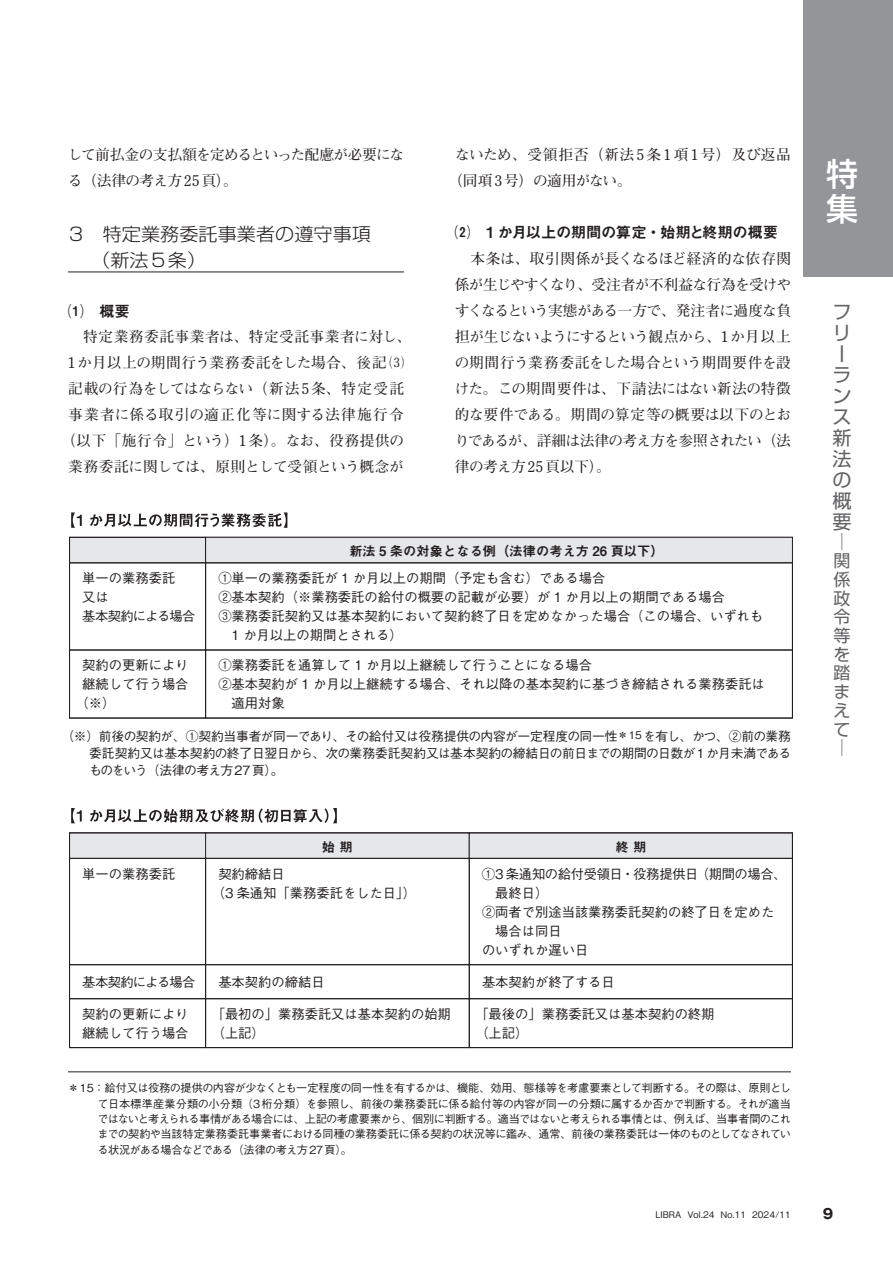
<style>
.page{position:relative;width:893px;height:1263px;background:#fff}
.page>*{position:absolute;margin:0;border:0;box-sizing:border-box;transform-origin:0 0}
.t1{font:500 31.95px/35.1px "Shin Go Pro";color:#fff}
.t2{font:19.2px/21px "Shin Go Pro";color:#636366}
.t3{font:300 18.15px/26.1px "Shin Go Pro";color:#231f20;scale:1.05 1}
.t4{font:16.95px/18.8px "Shin Go Pro";color:#636366}
.t5{font:15.45px "Midashi Go Pro MB31";letter-spacing:-.03em;color:#231f20}
.t6{font:700 14.7px/26.1px "Futo Min A101 Pro";color:#231f20;text-align:justify}
.t7{font:700 14.7px/26.1px "Futo Min A101 Pro";letter-spacing:.035em;color:#231f20;text-align:center}
.t8{font:700 14.7px/26.1px "Futo Min A101 Pro";letter-spacing:-.045em;color:#231f20}
.t9{font:700 14.7px/26.1px "Futo Min A101 Pro";letter-spacing:.045em;color:#231f20}
.t10{font:700 13.8px "Gothic MB101 Pro";color:#231f20}
.t11{font:500 13.35px/19.2px "Gothic BBB Pro";color:#231f20}
.t12{font:13.35px "Midashi Go Pro MB31";color:#231f20}
.t13{font:500 13.35px/19.2px "Gothic BBB Pro";letter-spacing:-.035em;color:#231f20}
.t14{font:500 13.35px "Gothic BBB Pro";letter-spacing:-.055em;color:#231f20}
.t15{font:500 12.75px/17px "Gothic BBB Pro";letter-spacing:-.05em;color:#231f20;text-align:justify}
.t16{font:500 11.1px/15.5px "Gothic BBB Pro";letter-spacing:-.06em;color:#231f20;text-align:justify}
.t17{font:500 9px "Gothic BBB Pro";color:#231f20}
.s1{font-size:10.65px}
</style>
<div class="page">
<div style="left:804px;top:0;width:89px;height:276px;background:#939598"></div>
<hr style="left:68px;top:272px;width:336px;height:1px;background:#231f20">
<hr style="left:68px;top:1071px;width:723px;height:1px;background:#231f20">
<img style="left:284px;top:512px;width:3px;height:16px">
<img style="left:71px;top:512px;width:4px;height:16px">
<img style="left:198px;top:513px;width:84px;height:13px">
<img style="left:236px;top:513px;width:15px;height:1px">
<img style="left:222px;top:513px;width:12px;height:1px">
<img style="left:179px;top:514px;width:95px;height:13px">
<img style="left:180px;top:514px;width:28px;height:13px">
<img style="left:164px;top:514px;width:13px;height:13px">
<img style="left:77px;top:514px;width:85px;height:12px">
<svg style="left:90px;top:513px;width:57px;height:14px"></svg>
<img style="left:201px;top:518px;width:72px;height:9px">
<svg style="left:183px;top:514px;width:18px;height:13px"></svg>
<img style="left:333px;top:808px;width:4px;height:15px">
<img style="left:71px;top:808px;width:4px;height:15px">
<img style="left:309px;top:808px;width:19px;height:15px">
<img style="left:222px;top:808px;width:41px;height:15px">
<img style="left:163px;top:809px;width:76px;height:9px">
<img style="left:293px;top:809px;width:14px;height:13px">
<svg style="left:241px;top:809px;width:13px;height:13px"></svg>
<svg style="left:164px;top:809px;width:44px;height:13px"></svg>
<svg style="left:106px;top:809px;width:36px;height:1px"></svg>
<img style="left:77px;top:810px;width:85px;height:12px">
<svg style="left:264px;top:809px;width:27px;height:13px"></svg>
<img style="left:99px;top:811px;width:173px;height:6px">
<img style="left:170px;top:816px;width:77px;height:6px">
<div style="left:70px;top:537px;width:136px;height:26px;background:#e6e7e9"></div>
<div style="left:69px;top:537px;width:137px;height:26px;border:1px solid #231f20"></div>
<div style="left:69px;top:563px;width:137px;height:87px;border:1px solid #231f20"></div>
<div style="left:206px;top:537px;width:586px;height:26px;background:#e6e7e9"></div>
<div style="left:205px;top:537px;width:588px;height:26px;border:1px solid #231f20"></div>
<div style="left:205px;top:563px;width:588px;height:87px;border:1px solid #231f20"></div>
<div style="left:69px;top:650px;width:137px;height:68px;border:1px solid #231f20"></div>
<div style="left:205px;top:650px;width:588px;height:68px;border:1px solid #231f20"></div>
<div style="left:70px;top:833px;width:136px;height:25px;background:#e6e7e9"></div>
<div style="left:69px;top:858px;width:137px;height:107px;border:1px solid #231f20"></div>
<div style="left:206px;top:833px;width:263px;height:25px;background:#e6e7e9"></div>
<div style="left:205px;top:858px;width:264px;height:107px;border:1px solid #231f20"></div>
<div style="left:69px;top:964px;width:137px;height:35px;border:1px solid #231f20"></div>
<div style="left:205px;top:964px;width:264px;height:35px;border:1px solid #231f20"></div>
<div style="left:469px;top:833px;width:323px;height:25px;background:#e6e7e9"></div>
<div style="left:469px;top:858px;width:324px;height:107px;border:1px solid #231f20"></div>
<div style="left:469px;top:964px;width:324px;height:35px;border:1px solid #231f20"></div>
<div style="left:69px;top:998px;width:137px;height:50px;border:1px solid #231f20"></div>
<div style="left:205px;top:998px;width:264px;height:50px;border:1px solid #231f20"></div>
<div style="left:469px;top:998px;width:324px;height:50px;border:1px solid #231f20"></div>
<div style="left:69px;top:832px;width:724px;height:216px;border:1px solid #231f20"></div>
<p class="t8" style="left:68px;top:139px;width:338px">して前払金の支払額を定めるといった配慮が必要になる（法律の考え方25頁）。</p>
<h3 class="t3" style="left:91px;top:219px;width:268px;text-indent:-22px">3　特定業務委託事業者の遵守事項（新法5条）</h3>
<p class="t5" style="left:68px;top:298px;width:63px">⑴　概要</p>
<p class="t7" style="left:61px;top:322px;width:352px">　特定業務委託事業者は、特定受託事業者に対し、<br>1か月以上の期間行う業務委託をした場合、後記 ⑶記載の行為をしてはならない（新法5条、特定受託事業者に係る取引の適正化等に関する法律施行令（以下「施行令」という）1条）。なお、役務提供の業務委託に関しては、原則として受領という概念が</p>
<p class="t9" style="left:448px;top:139px;width:345px;text-indent:7px">ないため、受領拒否（新法5条1項1号）及び返品（同項3号）の適用がない。</p>
<p class="t5" style="left:455px;top:220px;width:325px">⑵　1 か月以上の期間の算定・始期と終期の概要</p>
<p class="t6" style="left:455px;top:243px;width:338px">　本条は、取引関係が長くなるほど経済的な依存関係が生じやすくなり、受注者が不利益な行為を受けやすくなるという実態がある一方で、発注者に過度な負担が生じないようにするという観点から、1 か月以上の期間行う業務委託をした場合という期間要件を設けた。この期間要件は、下請法にはない新法の特徴的な要件である。期間の算定等の概要は以下のとおりであるが、詳細は法律の考え方を参照されたい（法律の考え方25頁以下）。</p>
<p class="t13" style="left:82px;top:567px;width:115px">単一の業務委託<br>又は<br>基本契約による場合</p>
<p class="t11" style="left:82px;top:650px;width:95px">単一の業務委託又は</p>
<p class="t11" style="left:82px;top:654px;width:108px">契約の更新により</p>
<p class="t11" style="left:82px;top:673px;width:108px">継続して行う場合</p>
<p class="t11" style="left:76px;top:692px;width:41px">（※）</p>
<p class="t12" style="left:349px;top:540px;width:316px">新法 5 条の対象となる例（法律の考え方 26 頁以下）</p>
<p class="t11" style="left:218px;top:567px;width:389px">①単一の業務委託が 1 か月以上の期間（予定も含む）である場合</p>
<p class="t11" style="left:218px;top:586px;width:508px">②基本契約（※業務委託の給付の概要の記載が必要）が 1 か月以上の期間である場合</p>
<p class="t11" style="left:218px;top:605px;width:546px">③業務委託契約又は基本契約において契約終了日を定めなかった場合（この場合、いずれも</p>
<p class="t11" style="left:232px;top:624px;width:173px">1 か月以上の期間とされる）</p>
<p class="t11" style="left:218px;top:650px;width:508px">①単一の業務委託が 1 か月以上の期間（予定も含む）である場合<br>②基本契約（※業務委託の給付の概要の記載が必要）が 1 か月以上の期間である場合</p>
<p class="t11" style="left:218px;top:654px;width:548px">①業務委託を通算して 1 か月以上継続して行うことになる場合<br>②基本契約が 1 か月以上継続する場合、それ以降の基本契約に基づき締結される業務委託は　適用対象</p>
<p class="t15" style="left:89px;top:726px;width:704px;text-indent:-28px">（※）前後の契約が、①契約当事者が同一であり、その給付又は役務提供の内容が一定程度の同一性<span class="s1">＊15</span>を有し、かつ、②前の業務委託契約又は基本契約の終了日翌日から、次の業務委託契約又は基本契約の締結日の前日までの期間の日数が1か月未満であるものをいう（法律の考え方 27 頁）。</p>
<p class="t11" style="left:218px;top:737px;width:375px">①業務委託を通算して 1 か月以上継続して行うことになる場合</p>
<p class="t11" style="left:82px;top:737px;width:108px">契約の更新により継続して行う場合</p>
<p class="t12" style="left:615px;top:753px;width:32px">終期</p>
<p class="t12" style="left:322px;top:753px;width:32px">始期</p>
<p class="t11" style="left:82px;top:862px;width:95px">単一の業務委託</p>
<p class="t12" style="left:322px;top:836px;width:32px">始期</p>
<p class="t11" style="left:212px;top:862px;width:206px;text-indent:7px">契約締結日<br>（3 条通知「業務委託をした日」）</p>
<p class="t11" style="left:218px;top:887px;width:108px">基本契約の締結日</p>
<p class="t14" style="left:82px;top:971px;width:115px">基本契約による場合</p>
<p class="t11" style="left:218px;top:970px;width:108px">基本契約の締結日</p>
<p class="t12" style="left:615px;top:836px;width:32px">終期</p>
<p class="t11" style="left:482px;top:856px;width:108px">のいずれか遅い日</p>
<p class="t11" style="left:482px;top:862px;width:306px">①3 条通知の給付受領日・役務提供日（期間の場合、　最終日）<br>②両者で別途当該業務委託契約の終了日を定めた　場合は同日<br>のいずれか遅い日</p>
<p class="t11" style="left:482px;top:970px;width:134px">基本契約が終了する日</p>
<p class="t11" style="left:475px;top:939px;width:55px">（上記）</p>
<p class="t11" style="left:82px;top:1003px;width:108px">契約の更新により継続して行う場合</p>
<p class="t11" style="left:475px;top:1003px;width:241px">「最後の」業務委託又は基本契約の終期（上記）</p>
<p class="t11" style="left:212px;top:1003px;width:241px">「最初の」業務委託又は基本契約の始期（上記）</p>
<p class="t16" style="left:98px;top:1079px;width:695px;text-indent:-30px">＊15：給付又は役務の提供の内容が少なくとも一定程度の同一性を有するかは、機能、効用、態様等を考慮要素として判断する。その際は、原則として日本標準産業分類の小分類（3桁分類）を参照し、前後の業務委託に係る給付等の内容が同一の分類に属するか否かで判断する。それが適当ではないと考えられる事情がある場合には、上記の考慮要素から、個別に判断する。適当ではないと考えられる事情とは、例えば、当事者間のこれまでの契約や当該特定業務委託事業者における同種の業務委託に係る契約の状況等に鑑み、通常、前後の業務委託は一体のものとしてなされている状況がある場合などである（法律の考え方 27 頁）。</p>
<h1 class="t1" style="left:826px;top:152px;width:33px">特集</h1>
<h2 class="t2" style="left:832px;top:299px;width:20px">フリーランス新法の概要</h2>
<p class="t4" style="left:833px;top:531px;width:18px">│関係政令等を踏まえて│</p>
<p class="t17" style="left:655px;top:1207px;width:137px">LIBRA Vol.24 No.11 2024/11</p>
<p class="t10" style="left:823px;top:1202px;width:12px">9</p>
</div>
